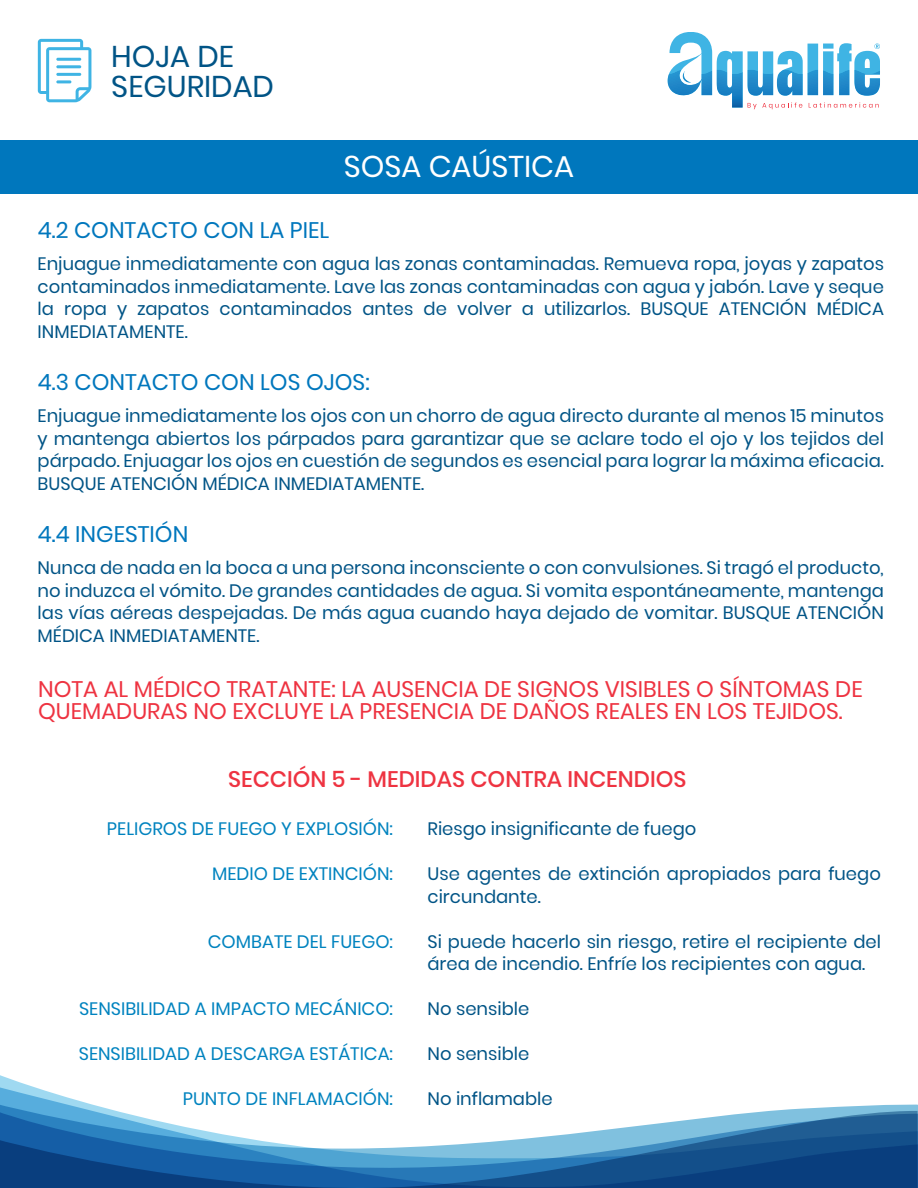
<style>
.page{position:relative;width:918px;height:1188px;background:#fff}
.page>*{position:absolute;margin:0;border:0;box-sizing:border-box;transform-origin:0 0}
.t1{font:30px/30px "Poppins";color:#015486}
.t2{font:30px "Poppins";color:#fff}
.t3{font:22.5px/22.5px "Poppins";color:#ee3341}
.t4{font:22.5px "Poppins";color:#0077bd}
.t5{font:500 22.5px "Poppins";color:#ee3341}
.t6{font:18px/22.5px "Poppins";color:#015486;text-align:justify}
.t7{font:18px "Poppins";color:#0083bf}
</style>
<div class="page">
<svg style="left:0;top:1087px;width:918px;height:18px"></svg>
<svg style="left:0;top:1105px;width:918px;height:6px"></svg>
<svg style="left:0;top:1111px;width:918px;height:77px"></svg>
<div style="left:0;top:140px;width:918px;height:54px;background:#0077bd"></div>
<svg style="left:38px;top:39px;width:53px;height:63px"></svg>
<svg style="left:667px;top:32px;width:213px;height:77px"></svg>
<h1 class="t1" style="left:111px;top:41px;width:164px">HOJA DE<br>SEGURIDAD</h1>
<h1 class="t2" style="left:344px;top:147px;width:232px">SOSA CAÚSTICA</h1>
<p class="t4" style="left:38px;top:216px;width:293px">4.2 CONTACTO CON LA PIEL</p>
<p class="t6" style="left:38px;top:253px;width:848px">Enjuague inmediatamente con agua las zonas contaminadas. Remueva ropa, joyas y zapatos contaminados inmediatamente. Lave las zonas contaminadas con agua y jabón. Lave y seque la ropa y zapatos contaminados antes de volver a utilizarlos. BUSQUE ATENCIÓN MÉDICA INMEDIATAMENTE.</p>
<p class="t4" style="left:38px;top:368px;width:333px">4.3 CONTACTO CON LOS OJOS:</p>
<p class="t6" style="left:38px;top:405px;width:848px">Enjuague inmediatamente los ojos con un chorro de agua directo durante al menos 15 minutos y mantenga abiertos los párpados para garantizar que se aclare todo el ojo y los tejidos del párpado. Enjuagar los ojos en cuestión de segundos es esencial para lograr la máxima eficacia.<br>BUSQUE ATENCIÓN MÉDICA INMEDIATAMENTE.</p>
<p class="t4" style="left:38px;top:520px;width:152px">4.4 INGESTIÓN</p>
<p class="t6" style="left:38px;top:557px;width:848px">Nunca de nada en la boca a una persona inconsciente o con convulsiones. Si tragó el producto, no induzca el vómito. De grandes cantidades de agua. Si vomita espontáneamente, mantenga las vías aéreas despejadas. De más agua cuando haya dejado de vomitar. BUSQUE ATENCIÓN MÉDICA INMEDIATAMENTE.</p>
<p class="t3" style="left:38px;top:677px;width:826px">NOTA AL MÉDICO TRATANTE: LA AUSENCIA DE SIGNOS VISIBLES O SÍNTOMAS DE<br>QUEMADURAS NO EXCLUYE LA PRESENCIA DE DAÑOS REALES EN LOS TEJIDOS.</p>
<p class="t5" style="left:228px;top:765px;width:460px">SECCIÓN 5 - MEDIDAS CONTRA INCENDIOS</p>
<p class="t7" style="left:107px;top:818px;width:288px">PELIGROS DE FUEGO Y EXPLOSIÓN:</p>
<p class="t7" style="left:212px;top:863px;width:182px">MEDIO DE EXTINCIÓN:</p>
<p class="t7" style="left:208px;top:930px;width:187px">COMBATE DEL FUEGO:</p>
<p class="t7" style="left:79px;top:998px;width:315px">SENSIBILIDAD A IMPACTO MECÁNICO:</p>
<p class="t7" style="left:79px;top:1043px;width:316px">SENSIBILIDAD A DESCARGA ESTÁTICA:</p>
<p class="t7" style="left:183px;top:1088px;width:212px">PUNTO DE INFLAMACIÓN:</p>
<p class="t6" style="left:428px;top:818px;width:270px">Riesgo insignificante de fuego</p>
<p class="t6" style="left:428px;top:863px;width:455px">Use agentes de extinción apropiados para fuego circundante.</p>
<p class="t6" style="left:428px;top:930px;width:455px">Si puede hacerlo sin riesgo, retire el recipiente del área de incendio. Enfríe los recipientes con agua.</p>
<p class="t6" style="left:428px;top:998px;width:103px">No sensible</p>
<p class="t6" style="left:428px;top:1043px;width:103px">No sensible</p>
<p class="t6" style="left:428px;top:1088px;width:127px">No inflamable</p>
</div>
